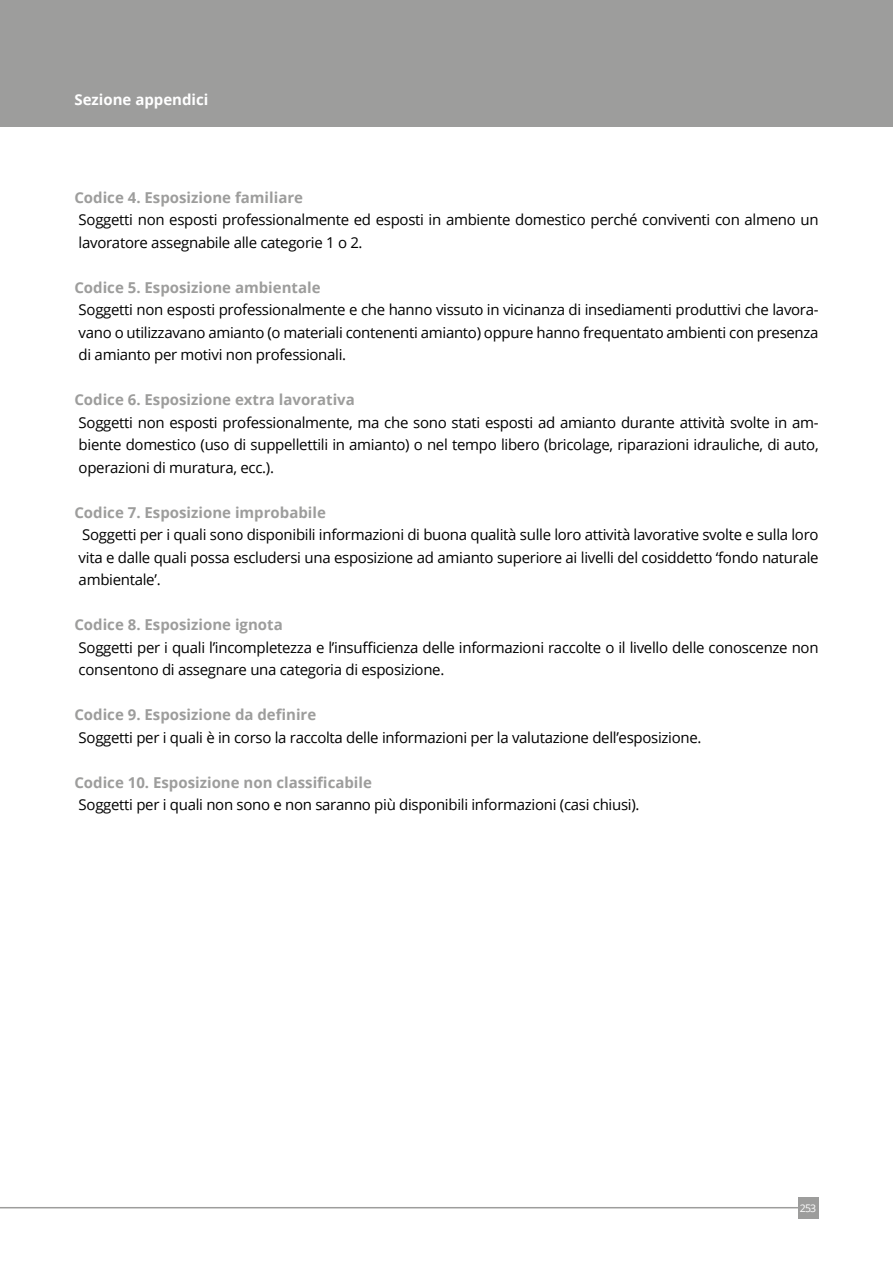
<style>
.page{position:relative;width:893px;height:1263px;background:#fff}
.page>*{position:absolute;margin:0;border:0;box-sizing:border-box;transform-origin:0 0}
.t1{font:15px/22.5px "Open Sans";letter-spacing:-.02em;color:#000;text-align:justify}
.t2{font:700 15px "Open Sans";color:#9d9d9c}
.t3{font:700 15px "Open Sans";color:#fff}
.t4{font:10.5px "Open Sans";color:#fff}
</style>
<div class="page">
<hr style="left:0;top:1207px;width:811px;height:1px;background:#9d9d9c">
<div style="left:0;top:0;width:893px;height:127px;background:#9d9d9c"></div>
<div style="left:798px;top:1197px;width:21px;height:21px;background:#9d9d9c"></div>
<p class="t3" style="left:74px;top:89px;width:136px">Sezione appendici</p>
<p class="t2" style="left:74px;top:187px;width:230px">Codice 4. Esposizione familiare</p>
<p class="t1" style="left:79px;top:208px;width:741px">Soggetti non esposti professionalmente ed esposti in ambiente domestico perché conviventi con almeno un lavoratore assegnabile alle categorie 1 o 2.</p>
<p class="t2" style="left:74px;top:277px;width:248px">Codice 5. Esposizione ambientale</p>
<p class="t1" style="left:79px;top:298px;width:741px">Soggetti non esposti professionalmente e che hanno vissuto in vicinanza di insediamenti produttivi che lavora&shy;vano o utilizzavano amianto (o materiali contenenti amianto) oppure hanno frequentato ambienti con presenza di amianto per motivi non professionali.</p>
<p class="t2" style="left:74px;top:389px;width:282px">Codice 6. Esposizione extra lavorativa</p>
<p class="t1" style="left:79px;top:411px;width:741px">Soggetti non esposti professionalmente, ma che sono stati esposti ad amianto durante attività svolte in am&shy;biente domestico (uso di suppellettili in amianto) o nel tempo libero (bricolage, riparazioni idrauliche, di auto, operazioni di muratura, ecc.).</p>
<p class="t2" style="left:74px;top:502px;width:253px">Codice 7. Esposizione improbabile</p>
<p class="t1" style="left:79px;top:523px;width:741px">Soggetti per i quali sono disponibili informazioni di buona qualità sulle loro attività lavorative svolte e sulla loro vita e dalle quali possa escludersi una esposizione ad amianto superiore ai livelli del cosiddetto ‘fondo naturale ambientale’.</p>
<p class="t2" style="left:74px;top:614px;width:210px">Codice 8. Esposizione ignota</p>
<p class="t1" style="left:79px;top:636px;width:741px">Soggetti per i quali l’incompletezza e l’insufficienza delle informazioni raccolte o il livello delle conoscenze non consentono di assegnare una categoria di esposizione.</p>
<p class="t2" style="left:74px;top:704px;width:243px">Codice 9. Esposizione da definire</p>
<p class="t1" style="left:79px;top:726px;width:624px">Soggetti per i quali è in corso la raccolta delle informazioni per la valutazione dell’esposizione.</p>
<p class="t2" style="left:74px;top:772px;width:299px">Codice 10. Esposizione non classificabile</p>
<p class="t1" style="left:79px;top:793px;width:562px">Soggetti per i quali non sono e non saranno più disponibili informazioni (casi chiusi).</p>
<p class="t4" style="left:800px;top:1200px;width:18px">253</p>
</div>
